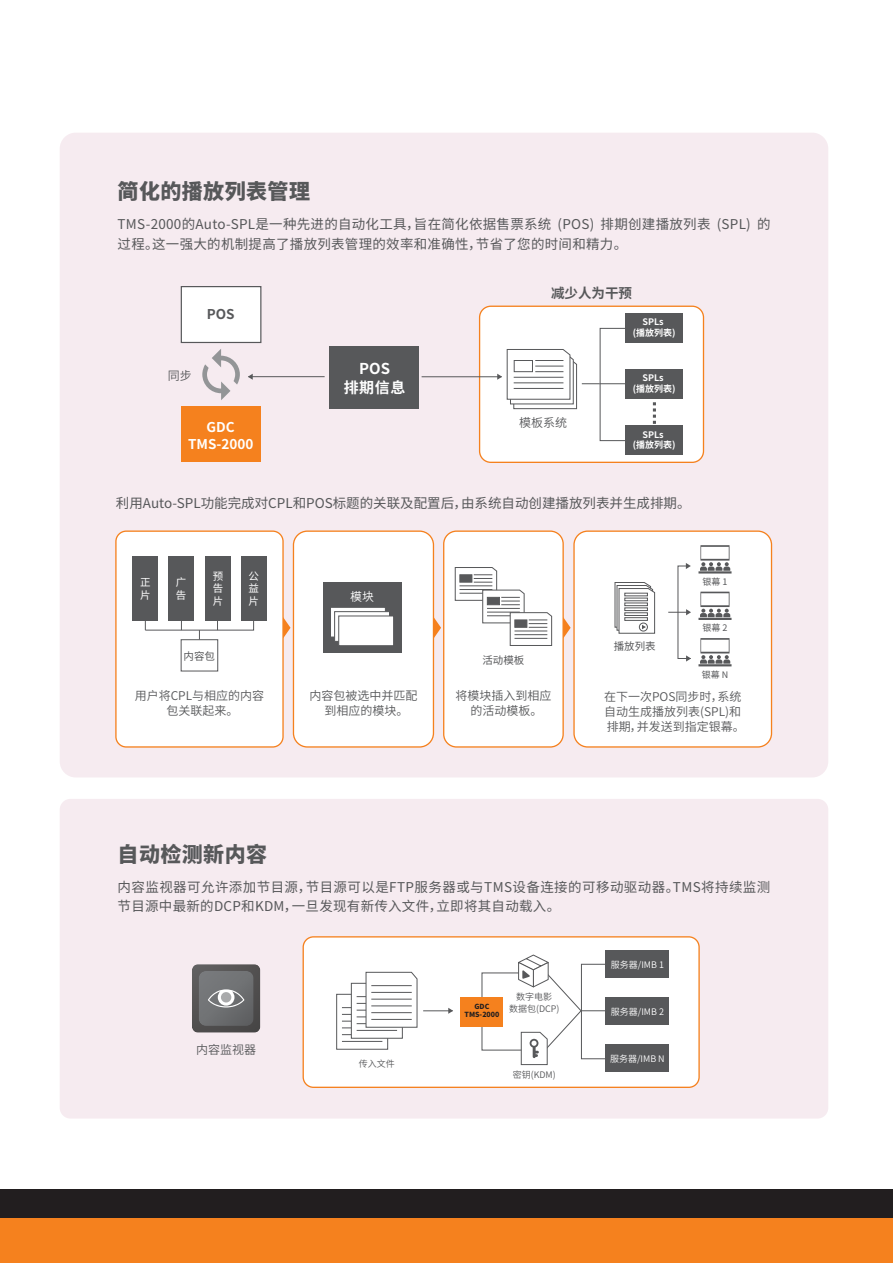
<style>
.page{position:relative;width:893px;height:1263px;background:#fff}
.page>*{position:absolute;margin:0;border:0;box-sizing:border-box;transform-origin:0 0}
.t1{font:800 21px "Source Han Sans CN";letter-spacing:.02em;color:#57585a}
.t2{font:700 15px/18.8px "Source Han Sans CN";letter-spacing:.035em;color:#fff;text-align:center}
.t3{font:13.5px/19.5px "Source Han Sans CN";letter-spacing:.02em;color:#57585a}
.t4{font:13.5px "Source Han Sans CN";color:#57585a}
.t5{font:700 13.5px/16.8px "Source Han Sans CN";color:#fff;text-align:center}
.t6{font:700 13.5px "Source Han Sans CN";color:#57585a}
.t7{font:12px/15px "Source Han Sans CN";color:#57585a;text-align:center}
.t8{font:500 12px "M Hei HKS";color:#fff}
.t9{font:10.5px "Source Han Sans CN";color:#57585a}
.t10{font:10.5px/12.5px "Source Han Sans CN";color:#fff}
.t11{font:700 9px/10.8px "Source Han Sans CN";color:#fff;text-align:center}
.t12{font:9px "Source Han Sans CN";color:#fff}
.t13{font:9px/12px "Source Han Sans CN";color:#57585a;text-align:center}
.t14{font:9px "Source Han Sans CN";color:#57585a}
.t15{font:800 7.05px/7.9px "Source Han Sans CN";color:#221e1f;text-align:center}
</style>
<div class="page">
<div style="left:0;top:1205px;width:893px;height:58px;background:#f5811e"></div>
<div style="left:0;top:1189px;width:893px;height:29px;background:#221e1f"></div>
<div style="left:60px;top:133px;width:768px;height:644px;background:#f6ebf0;border-radius:16px"></div>
<div style="left:60px;top:799px;width:768px;height:319px;background:#f6ebf0;border-radius:11px"></div>
<div style="left:303px;top:937px;width:396px;height:150px;background:#fff;border-radius:10px"></div>
<div style="left:303px;top:936px;width:397px;height:152px;border:1px solid #f5811e;border-radius:10px"></div>
<div style="left:293px;top:531px;width:140px;height:216px;background:#fff;border-radius:14px"></div>
<div style="left:293px;top:530px;width:141px;height:218px;border:1px solid #f5811e;border-radius:14px"></div>
<div style="left:444px;top:531px;width:119px;height:216px;background:#fff;border-radius:13px"></div>
<div style="left:443px;top:530px;width:121px;height:218px;border:1px solid #f5811e;border-radius:13px"></div>
<div style="left:574px;top:531px;width:197px;height:216px;background:#fff;border-radius:14px"></div>
<div style="left:573px;top:530px;width:199px;height:218px;border:1px solid #f5811e;border-radius:14px"></div>
<svg style="left:284px;top:618px;width:6px;height:19px"></svg>
<svg style="left:434px;top:617px;width:7px;height:21px"></svg>
<svg style="left:563px;top:617px;width:8px;height:21px"></svg>
<div style="left:323px;top:582px;width:78px;height:70px;background:#57585a"></div>
<div style="left:330px;top:607px;width:56px;height:30px;background:#fff;border:1px solid #57585a"></div>
<div style="left:334px;top:611px;width:56px;height:31px;background:#fff;border:1px solid #57585a"></div>
<div style="left:338px;top:615px;width:56px;height:31px;background:#fff;border:1px solid #57585a"></div>
<div style="left:181px;top:286px;width:80px;height:57px;background:#fff;border:1px solid #57585a"></div>
<div style="left:329px;top:346px;width:90px;height:63px;background:#57585a"></div>
<div style="left:181px;top:406px;width:80px;height:56px;background:#f5811e"></div>
<svg style="left:454px;top:567px;width:99px;height:79px"></svg>
<hr style="left:514px;top:630px;width:33px;height:1px;background:#57585a">
<hr style="left:514px;top:634px;width:33px;height:1px;background:#57585a">
<hr style="left:514px;top:638px;width:33px;height:1px;background:#57585a">
<div style="left:514px;top:620px;width:13px;height:8px;background:#57585a;border:1px solid #57585a"></div>
<div style="left:480px;top:306px;width:223px;height:156px;background:#fff;border-radius:11px"></div>
<div style="left:479px;top:306px;width:225px;height:157px;border:1px solid #f5811e;border-radius:11px"></div>
<div style="left:626px;top:314px;width:57px;height:29px;background:#57585a"></div>
<div style="left:626px;top:369px;width:57px;height:29px;background:#57585a"></div>
<div style="left:626px;top:425px;width:57px;height:30px;background:#57585a"></div>
<hr style="left:422px;top:376px;width:80px;height:1px;background:#57585a">
<svg style="left:497px;top:327px;width:183px;height:114px"></svg>
<hr style="left:248px;top:376px;width:77px;height:1px;background:#57585a">
<svg style="left:248px;top:374px;width:5px;height:6px"></svg>
<div style="left:116px;top:531px;width:167px;height:216px;background:#fff;border-radius:10px"></div>
<div style="left:115px;top:530px;width:169px;height:218px;border:1px solid #f5811e;border-radius:10px"></div>
<div style="left:241px;top:557px;width:26px;height:64px;background:#57585a"></div>
<div style="left:205px;top:557px;width:25px;height:64px;background:#57585a"></div>
<div style="left:168px;top:557px;width:26px;height:64px;background:#57585a"></div>
<svg style="left:145px;top:613px;width:109px;height:27px"></svg>
<div style="left:132px;top:557px;width:26px;height:64px;background:#57585a"></div>
<div style="left:181px;top:639px;width:37px;height:32px;background:#fff;border:1px solid #57585a"></div>
<img style="left:192px;top:964px;width:68px;height:69px">
<img style="left:199px;top:971px;width:55px;height:55px">
<svg style="left:208px;top:989px;width:36px;height:18px"></svg>
<svg style="left:336px;top:971px;width:82px;height:79px"></svg>
<hr style="left:371px;top:985px;width:41px;height:1px;background:#57585a">
<hr style="left:371px;top:992px;width:41px;height:1px;background:#57585a">
<hr style="left:371px;top:999px;width:41px;height:1px;background:#57585a">
<hr style="left:371px;top:1005px;width:41px;height:1px;background:#57585a">
<hr style="left:371px;top:1012px;width:41px;height:1px;background:#57585a">
<hr style="left:371px;top:1019px;width:41px;height:1px;background:#57585a">
<hr style="left:423px;top:1010px;width:30px;height:1px;background:#57585a">
<svg style="left:448px;top:1008px;width:5px;height:6px"></svg>
<div style="left:606px;top:951px;width:63px;height:27px;background:#57585a"></div>
<div style="left:606px;top:998px;width:63px;height:27px;background:#57585a"></div>
<div style="left:606px;top:1045px;width:63px;height:27px;background:#57585a"></div>
<svg style="left:481px;top:954px;width:150px;height:111px"></svg>
<svg style="left:614px;top:582px;width:41px;height:52px"></svg>
<svg style="left:698px;top:638px;width:33px;height:28px"></svg>
<svg style="left:698px;top:592px;width:33px;height:28px"></svg>
<svg style="left:698px;top:545px;width:33px;height:28px"></svg>
<svg style="left:668px;top:563px;width:23px;height:98px"></svg>
<div style="left:460px;top:997px;width:43px;height:29px;background:#f5811e"></div>
<svg style="left:202px;top:349px;width:38px;height:51px"></svg>
<h1 class="t1" style="left:118px;top:181px;width:194px">简化的播放列表管理</h1>
<p class="t3" style="left:118px;top:215px;width:654px">TMS-2000的Auto-SPL是一种先进的自动化工具，旨在简化依据售票系统 (POS) 排期创建播放列表 (SPL) 的过程。这一强大的机制提高了播放列表管理的效率和准确性，节省了您的时间和精力。</p>
<p class="t6" style="left:207px;top:307px;width:29px">POS</p>
<p class="t7" style="left:168px;top:368px;width:25px">同步</p>
<p class="t5" style="left:188px;top:419px;width:67px">GDC<br>TMS-2000</p>
<p class="t2" style="left:344px;top:360px;width:63px">POS<br>排期信息</p>
<p class="t6" style="left:551px;top:286px;width:82px">减少人为干预</p>
<p class="t7" style="left:519px;top:415px;width:49px">模板系统</p>
<p class="t11" style="left:633px;top:317px;width:44px">SPLs<br>(播放列表)</p>
<p class="t11" style="left:633px;top:373px;width:44px">SPLs<br>(播放列表)</p>
<p class="t11" style="left:633px;top:429px;width:44px">SPLs<br>(播放列表)</p>
<p class="t4" style="left:116px;top:496px;width:576px">利用Auto-SPL功能完成对CPL和POS标题的关联及配置后，由系统自动创建播放列表并生成排期。</p>
<p class="t10" style="left:140px;top:576px;width:17px">正片</p>
<p class="t10" style="left:176px;top:576px;width:17px">广告</p>
<p class="t10" style="left:213px;top:570px;width:17px;text-align:justify">预告片</p>
<p class="t10" style="left:248px;top:570px;width:17px;text-align:justify">公益片</p>
<p class="t8" style="left:350px;top:589px;width:25px">模塊</p>
<p class="t14" style="left:702px;top:577px;width:27px">银幕 1</p>
<p class="t14" style="left:702px;top:623px;width:27px">银幕 2</p>
<p class="t9" style="left:614px;top:641px;width:43px">播放列表</p>
<p class="t9" style="left:184px;top:650px;width:33px">内容包</p>
<p class="t7" style="left:135px;top:688px;width:131px">用户将CPL与相应的内容包关联起来。</p>
<p class="t7" style="left:309px;top:688px;width:109px">内容包被选中并匹配到相应的模块。</p>
<p class="t7" style="left:455px;top:688px;width:97px">将模块插入到相应的活动模板。</p>
<p class="t7" style="left:604px;top:690px;width:142px;text-align:left">在下一次POS同步时，系统自动生成播放列表(SPL)和排期，并发送到指定银幕。</p>
<p class="t9" style="left:482px;top:655px;width:43px">活动模板</p>
<p class="t14" style="left:702px;top:670px;width:28px">银幕 N</p>
<h1 class="t1" style="left:118px;top:843px;width:151px">自动检测新内容</h1>
<p class="t3" style="left:118px;top:877px;width:654px">内容监视器可允许添加节目源，节目源可以是FTP服务器或与TMS设备连接的可移动驱动器。TMS将持续监测节目源中最新的DCP和KDM，一旦发现有新传入文件，立即将其自动载入。</p>
<p class="t7" style="left:196px;top:1042px;width:61px">内容监视器</p>
<p class="t13" style="left:359px;top:1057px;width:38px">传入文件</p>
<p class="t15" style="left:464px;top:1002px;width:36px">GDC<br>TMS-2000</p>
<p class="t13" style="left:509px;top:991px;width:52px">数字电影<br>数据包(DCP)</p>
<p class="t13" style="left:513px;top:1069px;width:45px">密钥(KDM)</p>
<p class="t12" style="left:611px;top:960px;width:55px">服务器/IMB 1</p>
<p class="t12" style="left:611px;top:1007px;width:55px">服务器/IMB 2</p>
<p class="t12" style="left:610px;top:1054px;width:56px">服务器/IMB N</p>
</div>
